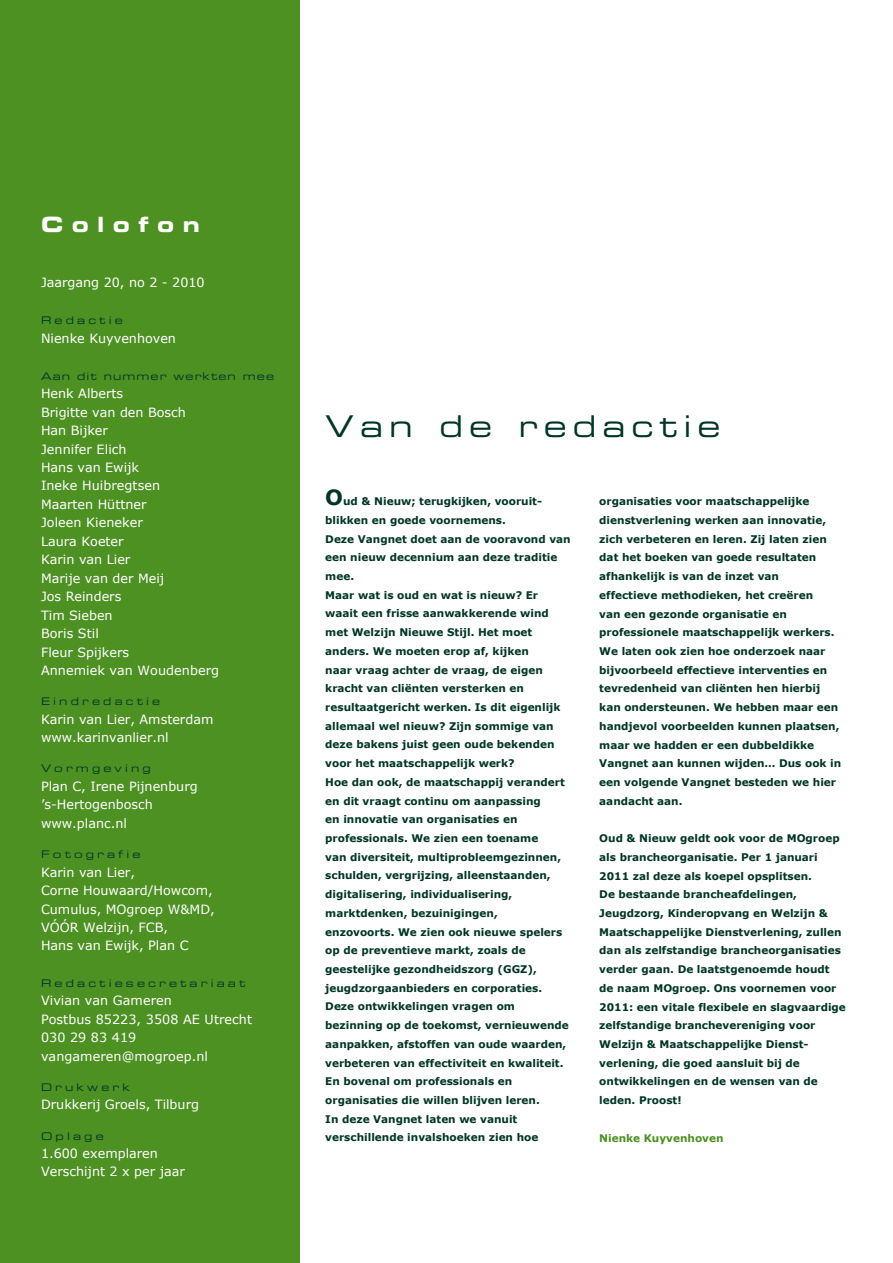
<style>
.page{position:relative;width:893px;height:1263px;background:#fff}
.page>*{position:absolute;margin:0;border:0;box-sizing:border-box;transform-origin:0 0}
.t1{font:30px "Eurostile LT Std Ex 2";letter-spacing:.2em;color:#003627}
.t2{font:21px "Eurostile LT Std Bold Ex 2";letter-spacing:.4em;color:#fff}
.t3{font:12.75px/18.5px "Verdana";color:#fff}
.t4{font:700 10.5px/18.8px "Verdana";color:#003627}
.t5{font:10.5px "Eurostile LT Std Ex 2";letter-spacing:.3em;color:#003627}
.t6{font:10.5px "Eurostile LT Std Ex 2";letter-spacing:.1em;color:#003627}
.t7{font:700 10.5px "Verdana";color:#4d9122}
.s1{font-size:21px}
</style>
<div class="page">
<div style="left:0;top:0;width:300px;height:1263px;background:#4d9122"></div>
<h2 class="t2" style="left:41px;top:210px;width:160px">Colofon</h2>
<p class="t3" style="left:41px;top:274px;width:165px">Jaargang 20, no 2 - 2010</p>
<p class="t5" style="left:41px;top:313px;width:83px">Redactie</p>
<p class="t3" style="left:41px;top:329px;width:137px">Nienke Kuyvenhoven</p>
<p class="t6" style="left:41px;top:369px;width:234px">Aan dit nummer werkten mee</p>
<p class="t3" style="left:41px;top:384px;width:180px">Henk Alberts<br>Brigitte van den Bosch<br>Han Bijker<br>Jennifer Elich<br>Hans van Ewijk<br>Ineke Huibregtsen<br>Maarten Hüttner<br>Joleen Kieneker<br>Laura Koeter<br>Karin van Lier<br>Marije van der Meij<br>Jos Reinders<br>Tim Sieben<br>Boris Stil<br>Fleur Spijkers<br>Annemiek van Woudenberg</p>
<p class="t5" style="left:41px;top:694px;width:121px">Eindredactie</p>
<p class="t3" style="left:41px;top:710px;width:174px">Karin van Lier, Amsterdam www.karinvanlier.nl</p>
<p class="t5" style="left:41px;top:761px;width:111px">Vormgeving</p>
<p class="t3" style="left:41px;top:777px;width:158px">Plan C, Irene Pijnenburg ’s-Hertogenbosch www.planc.nl</p>
<p class="t5" style="left:41px;top:847px;width:101px">Fotografie</p>
<p class="t3" style="left:41px;top:863px;width:175px">Karin van Lier,<br>Corne Houwaard/Howcom,<br>Cumulus, MOgroep W&amp;MD,<br>VÓÓR Welzijn, FCB,<br>Hans van Ewijk, Plan C</p>
<p class="t5" style="left:41px;top:976px;width:206px">Redactiesecretariaat</p>
<p class="t3" style="left:41px;top:992px;width:213px">Vivian van Gameren<br>Postbus 85223, 3508 AE Utrecht<br>030 29 83 419 vangameren@mogroep.nl</p>
<p class="t5" style="left:41px;top:1080px;width:90px">Drukwerk</p>
<p class="t3" style="left:41px;top:1095px;width:160px">Drukkerij Groels, Tilburg</p>
<p class="t5" style="left:41px;top:1128px;width:64px">Oplage</p>
<p class="t3" style="left:41px;top:1144px;width:145px">1.600 exemplaren<br>Verschijnt 2 x per jaar</p>
<h1 class="t1" style="left:325px;top:406px;width:397px">Van de redactie</h1>
<p class="t4" style="left:325px;top:492px;width:247px"><span class="s1">O</span>ud &amp; Nieuw; terugkijken, vooruit&shy;blikken en goede voornemens.<br>Deze Vangnet doet aan de vooravond van een nieuw decennium aan deze traditie mee.<br>Maar wat is oud en wat is nieuw? Er waait een frisse aanwakkerende wind met Welzijn Nieuwe Stijl. Het moet anders. We moeten erop af, kijken<br>naar vraag achter de vraag, de eigen kracht van cliënten versterken en resultaatgericht werken. Is dit eigenlijk allemaal wel nieuw? Zijn sommige van deze bakens juist geen oude bekenden voor het maatschappelijk werk?<br>Hoe dan ook, de maatschappij verandert en dit vraagt continu om aanpassing<br>en innovatie van organisaties en professionals. We zien een toename<br>van diversiteit, multiprobleemgezinnen, schulden, vergrijzing, alleenstaanden, digitalisering, individualisering, marktdenken, bezuinigingen,<br>enzovoorts. We zien ook nieuwe spelers op de preventieve markt, zoals de geestelijke gezondheidszorg (GGZ), jeugdzorgaanbieders en corporaties.<br>Deze ontwikkelingen vragen om bezinning op de toekomst, vernieuwende aanpakken, afstoffen van oude waarden, verbeteren van effectiviteit en kwaliteit.<br>En bovenal om professionals en organisaties die willen blijven leren.<br>In deze Vangnet laten we vanuit verschillende invalshoeken zien hoe</p>
<p class="t4" style="left:599px;top:492px;width:243px">organisaties voor maatschappelijke dienstverlening werken aan innovatie, zich verbeteren en leren. Zij laten zien dat het boeken van goede resultaten afhankelijk is van de inzet van<br>effectieve methodieken, het creëren<br>van een gezonde organisatie en professionele maatschappelijk werkers.<br>We laten ook zien hoe onderzoek naar bijvoorbeeld effectieve interventies en tevredenheid van cliënten hen hierbij kan ondersteunen. We hebben maar een handjevol voorbeelden kunnen plaatsen, maar we hadden er een dubbeldikke Vangnet aan kunnen wijden… Dus ook in een volgende Vangnet besteden we hier aandacht aan.</p>
<p class="t4" style="left:599px;top:829px;width:248px">Oud &amp; Nieuw geldt ook voor de MOgroep als brancheorganisatie. Per 1 januari 2011 zal deze als koepel opsplitsen.<br>De bestaande brancheafdelingen, Jeugdzorg, Kinderopvang en Welzijn &amp; Maatschappelijke Dienstverlening, zullen dan als zelfstandige brancheorganisaties verder gaan. De laatstgenoemde houdt de naam MOgroep. Ons voornemen voor 2011: een vitale flexibele en slagvaardige zelfstandige branchevereniging voor Welzijn &amp; Maatschappelijke Dienst&shy;verlening, die goed aansluit bij de ontwikkelingen en de wensen van de leden. Proost!</p>
<p class="t7" style="left:599px;top:1131px;width:126px">Nienke Kuyvenhoven</p>
</div>
